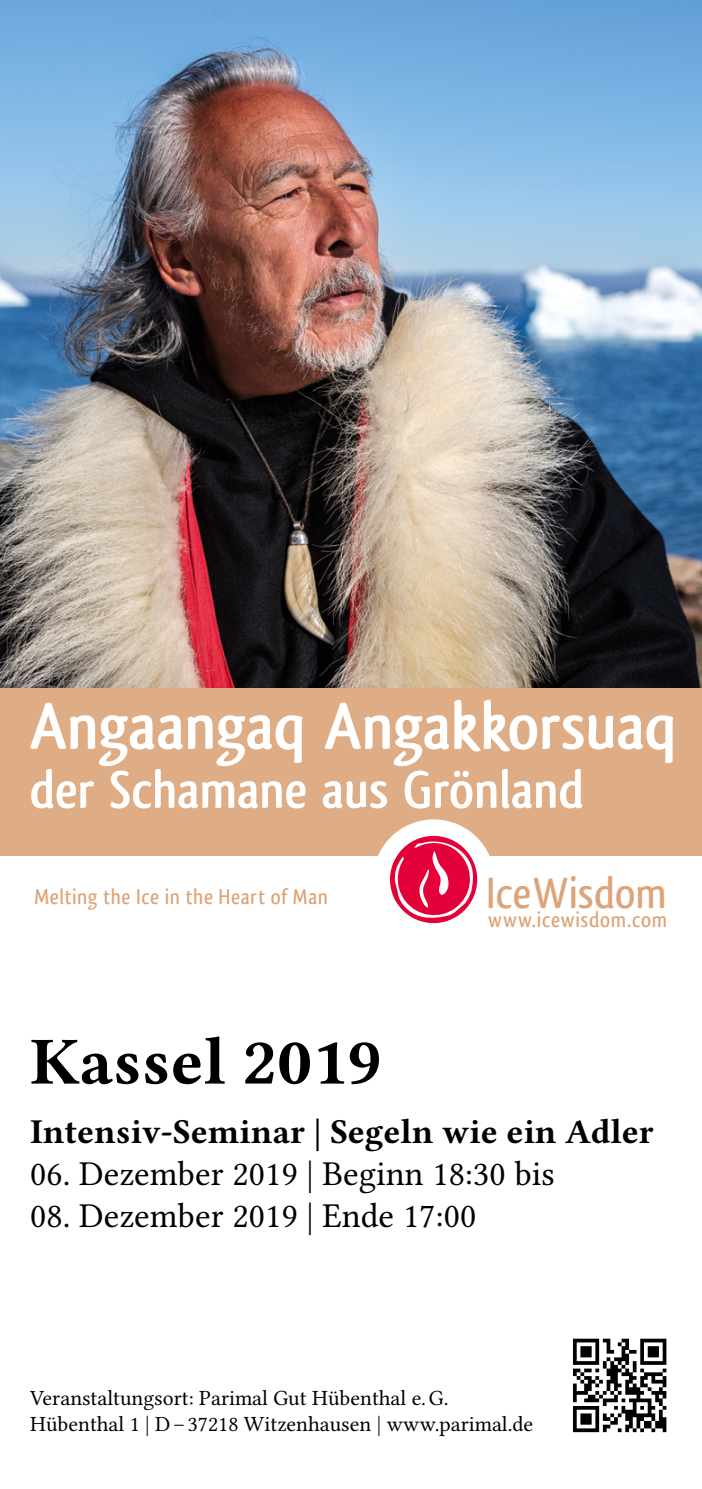
<style>
.page{position:relative;width:702px;height:1489px;background:#fff}
.page>*{position:absolute;margin:0;border:0;box-sizing:border-box;transform-origin:0 0}
.t1{font:700 69px "Qlassik";letter-spacing:-.005em;color:#fff}
.t2{font:67.5px "Lin Libertine OB";color:#000}
.t3{font:700 55px "Qlassik";color:#fff}
.t4{font:500 45.75px "Qlassik";letter-spacing:.005em;color:#dca478}
.t5{font:35px "Lin Libertine O";color:#000}
.t6{font:35px "Lin Libertine OB";color:#000}
.t7{font:500 22.5px "Qlassik";letter-spacing:.03em;color:#dca478}
.t8{font:21.75px/26px "Lin Libertine O";color:#000}
</style>
<div class="page">
<div style="left:0;top:687px;width:702px;height:168px;background:#dfad85"></div>
<div style="left:373px;top:819px;width:121px;height:122px;background:#fff;border-radius:50%"></div>
<svg style="left:385px;top:831px;width:97px;height:93px"></svg>
<img style="left:0;top:0;width:702px;height:687px">
<svg style="left:573px;top:1338px;width:93px;height:93px"></svg>
<h1 class="t1" style="left:30px;top:685px;width:648px">Angaangaq Angakkorsuaq</h1>
<h3 class="t3" style="left:30px;top:757px;width:556px">der Schamane aus Grönland</h3>
<p class="t7" style="left:34px;top:883px;width:295px">Melting the Ice in the Heart of Man</p>
<h2 class="t2" style="left:30px;top:1014px;width:353px">Kassel 2019</h2>
<h3 class="t4" style="left:486px;top:865px;width:182px">IceWisdom</h3>
<p class="t7" style="left:488px;top:906px;width:180px">www.icewisdom.com</p>
<h3 class="t6" style="left:30px;top:1107px;width:625px">Intensiv-Seminar | Segeln wie ein Adler</h3>
<h3 class="t5" style="left:30px;top:1145px;width:526px">06. Dezember 2019 | Beginn 18:30 bis</h3>
<h3 class="t5" style="left:30px;top:1187px;width:448px">08. Dezember 2019 | Ende 17:00</h3>
<p class="t8" style="left:30px;top:1382px;width:504px">Veranstaltungsort: Parimal Gut Hübenthal e. G.<br>Hübenthal 1 | D – 37218 Witzenhausen | www.parimal.de</p>
</div>
